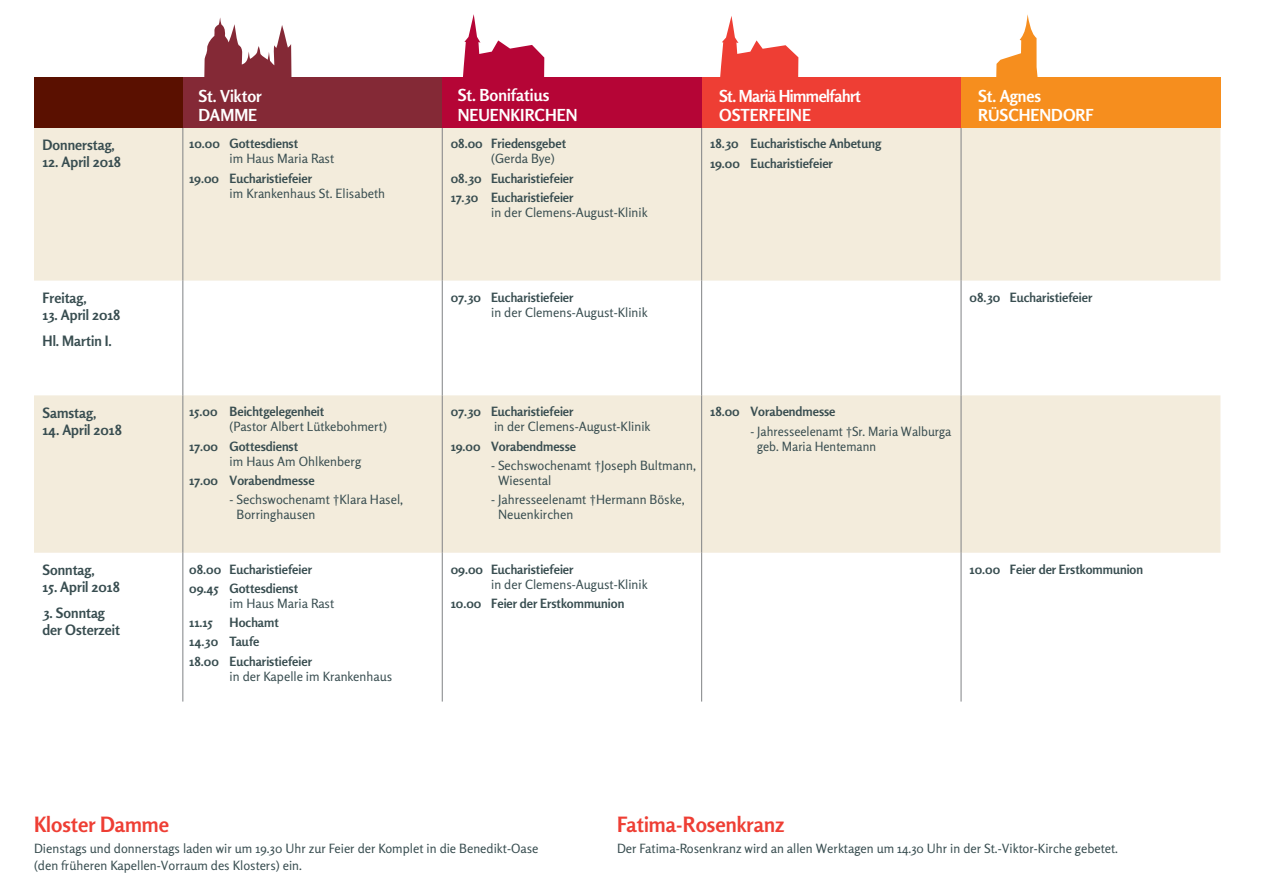
<style>
.page{position:relative;width:1263px;height:893px;background:#fff}
.page>*{position:absolute;margin:0;border:0;box-sizing:border-box;transform-origin:0 0}
.t1{font:700 21px "Rosario";color:#ee3e34}
.t2{font:700 16.5px/19.8px "Rosario";color:#fff}
.t3{font:700 16.5px/19.8px "Rosario";letter-spacing:-.03em;color:#fff}
.t4{font:700 14.25px/25.7px "Rosario";color:#384d50}
.t5{font:12.75px/15px "Rosario";color:#384d50}
.t6{font:700 12.75px/19.2px "Rosario";color:#384d50}
</style>
<div class="page">
<svg style="left:34px;top:128px;width:1186px;height:425px;fill:#f3ecdc"></svg>
<hr style="left:182px;top:127px;width:1px;height:154px;background:#808285">
<hr style="left:442px;top:127px;width:1px;height:154px;background:#808285">
<hr style="left:182px;top:281px;width:1px;height:114px;background:#808285">
<hr style="left:442px;top:281px;width:1px;height:114px;background:#808285">
<hr style="left:182px;top:395px;width:1px;height:158px;background:#808285">
<hr style="left:442px;top:395px;width:1px;height:158px;background:#808285">
<hr style="left:182px;top:553px;width:1px;height:149px;background:#808285">
<hr style="left:442px;top:553px;width:1px;height:149px;background:#808285">
<hr style="left:701px;top:127px;width:1px;height:154px;background:#808285">
<hr style="left:701px;top:281px;width:1px;height:114px;background:#808285">
<hr style="left:701px;top:395px;width:1px;height:158px;background:#808285">
<hr style="left:701px;top:553px;width:1px;height:149px;background:#808285">
<hr style="left:961px;top:127px;width:1px;height:154px;background:#808285">
<hr style="left:961px;top:281px;width:1px;height:114px;background:#808285">
<hr style="left:961px;top:395px;width:1px;height:158px;background:#808285">
<hr style="left:961px;top:553px;width:1px;height:149px;background:#808285">
<div style="left:701px;top:78px;width:262px;height:50px;background:#ee3e34"></div>
<div style="left:961px;top:78px;width:259px;height:50px;background:#f68e1e"></div>
<div style="left:182px;top:78px;width:261px;height:50px;background:#842936"></div>
<div style="left:442px;top:78px;width:260px;height:50px;background:#b50536"></div>
<div style="left:34px;top:78px;width:149px;height:50px;background:#5a1000"></div>
<svg style="left:720px;top:16px;width:78px;height:62px"></svg>
<svg style="left:204px;top:17px;width:88px;height:61px"></svg>
<svg style="left:462px;top:14px;width:82px;height:64px"></svg>
<svg style="left:996px;top:14px;width:42px;height:64px"></svg>
<p class="t4" style="left:43px;top:132px;width:74px">Donnerstag,</p>
<p class="t4" style="left:43px;top:149px;width:80px">12. April 2018</p>
<p class="t4" style="left:43px;top:285px;width:46px">Freitag,</p>
<p class="t4" style="left:43px;top:302px;width:80px">13. April 2018<br>Hl. Martin I.</p>
<p class="t4" style="left:43px;top:400px;width:55px">Samstag,</p>
<p class="t4" style="left:43px;top:417px;width:81px">14. April 2018</p>
<p class="t4" style="left:43px;top:557px;width:54px">Sonntag,</p>
<p class="t4" style="left:43px;top:574px;width:79px">15. April 2018</p>
<p class="t4" style="left:43px;top:604px;width:79px;line-height:17.1px">3. Sonntag der Osterzeit</p>
<p class="t2" style="left:199px;top:86px;width:65px">St. Viktor<br>DAMME</p>
<p class="t2" style="left:458px;top:85px;width:121px">St. Bonifatius<br>NEUENKIRCHEN</p>
<p class="t3" style="left:719px;top:86px;width:143px">St. Mariä Himmelfahrt<br>OSTERFEINE</p>
<p class="t2" style="left:978px;top:86px;width:117px">St. Agnes<br>RÜSCHENDORF</p>
<p class="t6" style="left:189px;top:134px;width:110px">10.00 Gottesdienst</p>
<p class="t5" style="left:230px;top:151px;width:106px">im Haus Maria Rast</p>
<p class="t6" style="left:189px;top:168px;width:124px">19.00 Eucharistiefeier</p>
<p class="t5" style="left:230px;top:186px;width:157px">im Krankenhaus St. Elisabeth</p>
<p class="t6" style="left:189px;top:402px;width:137px">15.00 Beichtgelegenheit</p>
<p class="t5" style="left:230px;top:419px;width:159px">(Pastor Albert Lütkebohmert)</p>
<p class="t6" style="left:189px;top:436px;width:110px">17.00 Gottesdienst</p>
<p class="t5" style="left:230px;top:453px;width:133px">im Haus Am Ohlkenberg</p>
<p class="t6" style="left:189px;top:471px;width:127px">17.00 Vorabendmesse</p>
<p class="t5" style="left:237px;top:492px;width:168px;text-indent:-7px">- Sechswochenamt †Klara Hasel,<br>Borringhausen</p>
<p class="t6" style="left:189px;top:559px;width:124px">08.00 Eucharistiefeier<br>09.45 Gottesdienst</p>
<p class="t5" style="left:230px;top:596px;width:106px">im Haus Maria Rast</p>
<p class="t6" style="left:189px;top:613px;width:25px">11.15</p>
<p class="t6" style="left:189px;top:613px;width:124px;text-indent:40px">Hochamt<br>14.30 Taufe<br>18.00 Eucharistiefeier</p>
<p class="t5" style="left:230px;top:669px;width:164px">in der Kapelle im Krankenhaus</p>
<p class="t6" style="left:451px;top:134px;width:117px">08.00 Friedensgebet</p>
<p class="t5" style="left:491px;top:151px;width:65px">(Gerda Bye)</p>
<p class="t6" style="left:451px;top:168px;width:124px">08.30 Eucharistiefeier<br>17.30 Eucharistiefeier</p>
<p class="t5" style="left:491px;top:205px;width:158px">in der Clemens-August-Klinik</p>
<p class="t6" style="left:451px;top:287px;width:124px">07.30 Eucharistiefeier</p>
<p class="t5" style="left:491px;top:304px;width:158px">in der Clemens-August-Klinik</p>
<p class="t6" style="left:710px;top:134px;width:173px">18.30 Eucharistische Anbetung<br>19.00 Eucharistiefeier</p>
<p class="t6" style="left:969px;top:287px;width:124px">08.30 Eucharistiefeier</p>
<p class="t6" style="left:451px;top:402px;width:124px">07.30 Eucharistiefeier</p>
<p class="t5" style="left:494px;top:419px;width:158px">in der Clemens-August-Klinik</p>
<p class="t6" style="left:451px;top:436px;width:127px">19.00 Vorabendmesse</p>
<p class="t5" style="left:498px;top:458px;width:200px;text-indent:-7px">- Sechswochenamt †Joseph Bultmann,<br>Wiesental</p>
<p class="t5" style="left:498px;top:492px;width:188px;text-indent:-7px">- Jahresseelenamt †Hermann Böske,<br>Neuenkirchen</p>
<p class="t6" style="left:710px;top:402px;width:127px">18.00 Vorabendmesse</p>
<p class="t5" style="left:757px;top:423px;width:195px;text-indent:-7px">- Jahresseelenamt †Sr. Maria Walburga geb. Maria Hentemann</p>
<p class="t6" style="left:451px;top:559px;width:124px">09.00 Eucharistiefeier</p>
<p class="t5" style="left:491px;top:577px;width:158px">in der Clemens-August-Klinik</p>
<p class="t6" style="left:451px;top:594px;width:175px">10.00 Feier der Erstkommunion</p>
<p class="t6" style="left:969px;top:559px;width:175px">10.00 Feier der Erstkommunion</p>
<h1 class="t1" style="left:34px;top:812px;width:136px">Kloster Damme</h1>
<p class="t5" style="left:34px;top:840px;width:506px;line-height:16.5px">Dienstags und donnerstags laden wir um 19.30 Uhr zur Feier der Komplet in die Benedikt-Oase (den früheren Kapellen-Vorraum des Klosters) ein.</p>
<h1 class="t1" style="left:617px;top:812px;width:169px">Fatima-Rosenkranz</h1>
<p class="t5" style="left:617px;top:841px;width:503px">Der Fatima-Rosenkranz wird an allen Werktagen um 14.30 Uhr in der St.-Viktor-Kirche gebetet.</p>
</div>
